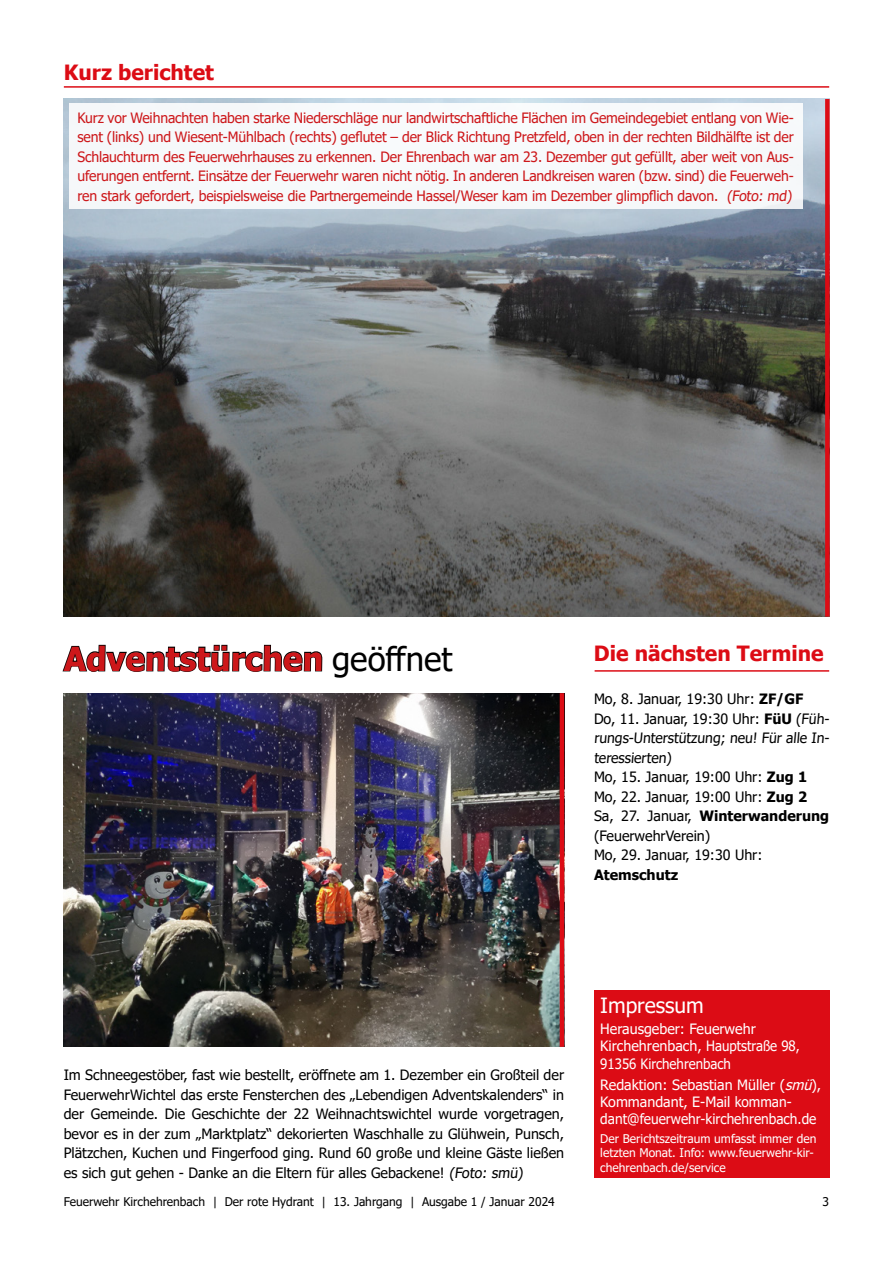
<style>
.page{position:relative;width:893px;height:1263px;background:#fff}
.page>*{position:absolute;margin:0;border:0;box-sizing:border-box;transform-origin:0 0}
.t1{font:700 33px "Tahoma";color:#cd171a}
.t2{font:700 21px "Tahoma";color:#dc0c15}
.t3{font:21px "Tahoma";color:#fff}
.t4{font:14.25px/19.5px "Tahoma";color:#000}
.t5{font:14.25px/19.5px "Tahoma";letter-spacing:-.01em;color:#cd171a;text-align:justify}
.t6{font:14.25px/17.1px "Tahoma";color:#fff}
.t7{font:700 14.25px "Tahoma";color:#000}
.t8{font:12px/14.4px "Tahoma";color:#fff}
.t9{font:12px "Tahoma";color:#000}
.s1{font-weight:400;color:#000}
.s2{font-weight:700}
.s3{font-style:italic}
</style>
<div class="page">
<img style="left:64px;top:99px;width:761px;height:518px">
<hr style="left:64px;top:86px;width:765px;height:2px;background:#dc0c15">
<div style="left:594px;top:990px;width:236px;height:188px;background:#dc0c15"></div>
<hr style="left:595px;top:670px;width:234px;height:2px;background:#dc0c15">
<div style="left:825px;top:99px;width:5px;height:518px;background:#dc0c15"></div>
<div style="left:69px;top:103px;width:733px;height:106px;background:#f7f9fb"></div>
<img style="left:64px;top:693px;width:496px;height:354px">
<hr style="left:560px;top:693px;width:4px;height:354px;background:#dc0c15">
<svg style="left:62px;top:644px;width:261px;height:196px"></svg>
<h2 class="t2" style="left:64px;top:57px;width:152px">Kurz berichtet</h2>
<p class="t5" style="left:77px;top:108px;width:718px">Kurz vor Weihnachten haben starke Niederschläge nur landwirtschaftliche Flächen im Gemeindegebiet entlang von Wie&shy;sent (links) und Wiesent-Mühlbach (rechts) geflutet – der Blick Richtung Pretzfeld, oben in der rechten Bildhälfte ist der Schlauchturm des Feuerwehrhauses zu erkennen. Der Ehrenbach war am 23. Dezember gut gefüllt, aber weit von Aus&shy;uferungen entfernt. Einsätze der Feuerwehr waren nicht nötig. In anderen Landkreisen waren (bzw. sind) die Feuerweh&shy;ren stark gefordert, beispielsweise die Partnergemeinde Hassel/Weser kam im Dezember glimpflich davon. (Foto: md)</p>
<h1 class="t1" style="left:64px;top:635px;width:390px">Adventstürchen <span class="s1">geöffnet</span></h1>
<h2 class="t2" style="left:594px;top:639px;width:231px">Die nächsten Termine</h2>
<p class="t4" style="left:594px;top:690px;width:238px">Mo, 8. Januar, 19:30 Uhr: <span class="s2">ZF/GF<br></span>Do, 11. Januar, 19:30 Uhr: <span class="s2">FüU</span> (Füh&shy;rungs-Unterstützung; neu! Für alle In&shy;teressierten)<br>Mo, 15. Januar, 19:00 Uhr: <span class="s2">Zug 1<br></span>Mo, 22. Januar, 19:00 Uhr: <span class="s2">Zug 2<br></span>Sa, 27. Januar, <span class="s2">Winterwanderung </span>(FeuerwehrVerein)<br>Mo, 29. Januar, 19:30 Uhr:</p>
<p class="t7" style="left:594px;top:864px;width:86px">Atemschutz</p>
<p class="t4" style="left:64px;top:1066px;width:502px;text-align:justify">Im Schneegestöber, fast wie bestellt, eröffnete am 1. Dezember ein Großteil der FeuerwehrWichtel das erste Fensterchen des „Lebendigen Adventskalenders“ in der Gemeinde. Die Geschichte der 22 Weihnachtswichtel wurde vorgetragen, bevor es in der zum „Marktplatz“ dekorierten Waschhalle zu Glühwein, Punsch, Plätzchen, Kuchen und Fingerfood ging. Rund 60 große und kleine Gäste ließen es sich gut gehen - Danke an die Eltern für alles Gebackene! (Foto: smü)</p>
<h2 class="t3" style="left:600px;top:991px;width:105px">Impressum</h2>
<p class="t6" style="left:600px;top:1021px;width:201px">Herausgeber: Feuerwehr<br>Kirchehrenbach, Hauptstraße 98,<br>91356 Kirchehrenbach</p>
<p class="t6" style="left:600px;top:1077px;width:222px">Redaktion: Sebastian Müller (<span class="s3">smü</span>),<br>Kommandant, E-Mail komman&shy;dant@feuerwehr-kirchehrenbach.de</p>
<p class="t8" style="left:600px;top:1132px;width:218px">Der Berichtszeitraum umfasst immer den letzten Monat. Info: www.feuerwehr-kir&shy;chehrenbach.de/service</p>
<p class="t9" style="left:64px;top:1194px;width:493px">Feuerwehr Kirchehrenbach | Der rote Hydrant | 13. Jahrgang | Ausgabe 1 / Januar 2024</p>
<p class="t9" style="left:823px;top:1194px;width:8px">3</p>
</div>
